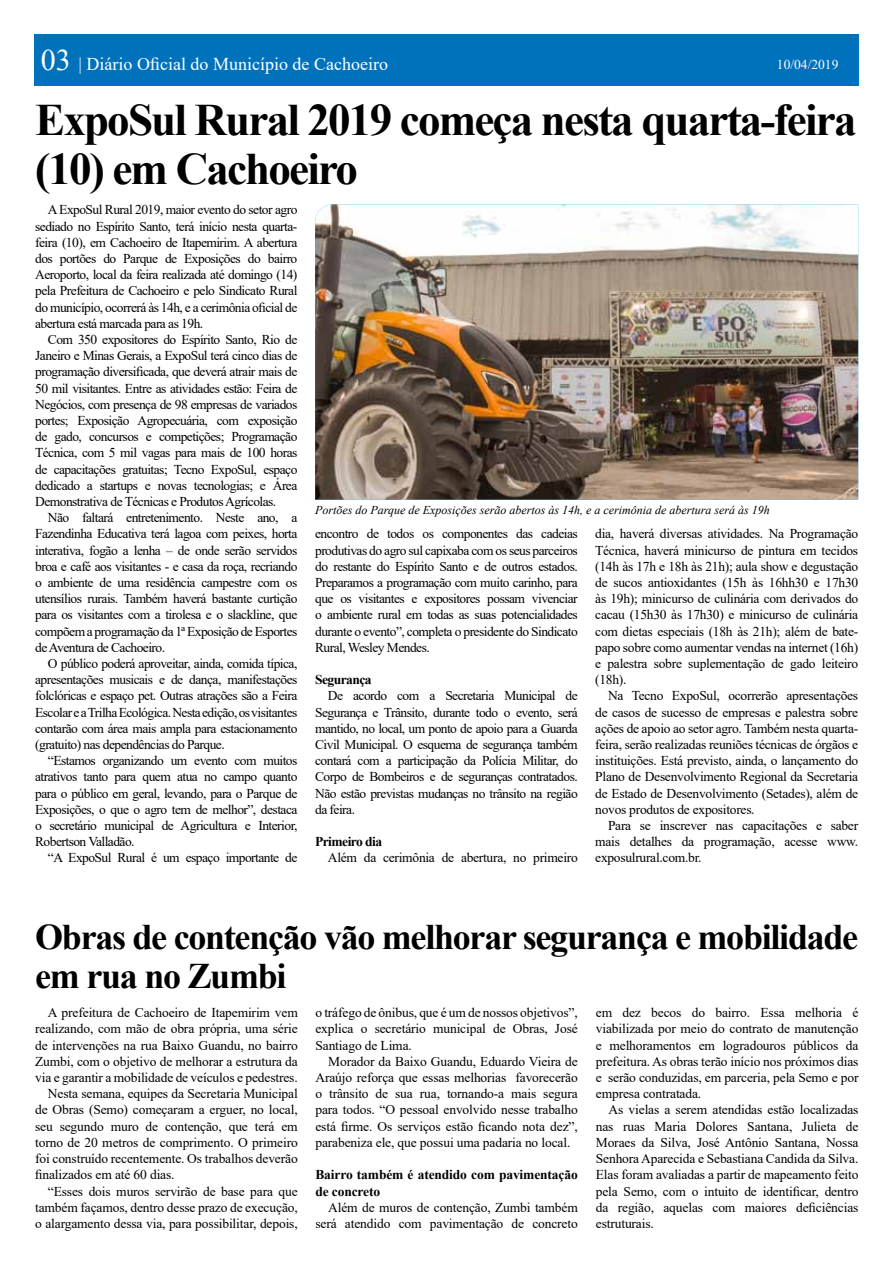
<style>
.page{position:relative;width:893px;height:1263px;background:#fff}
.page>*{position:absolute;margin:0;border:0;box-sizing:border-box;transform-origin:0 0}
.t1{font:700 45px/49.5px "Times New Roman";letter-spacing:-.04em;color:#000}
.t2{font:700 36px/39px "Times New Roman";letter-spacing:-.035em;color:#000}
.t3{font:18px "Times New Roman";color:#fff}
.t4{font:13.5px/16.2px "Times New Roman";letter-spacing:-.01em;color:#000;text-align:justify}
.t5{font:700 13.5px/16.2px "Times New Roman";letter-spacing:-.01em;color:#000}
.t6{font:13.5px "Times New Roman";letter-spacing:-.04em;color:#000}
.t7{font:700 13.5px "Times New Roman";letter-spacing:-.04em;color:#000}
.t8{font:13.5px "Times New Roman";color:#fff}
.t9{font:italic 12px "Times New Roman";color:#000}
.s1{font-size:30px}
</style>
<div class="page">
<div style="left:34px;top:34px;width:824px;height:52px;background:#0072bc"></div>
<img style="left:315px;top:204px;width:543px;height:296px">
<h3 class="t3" style="left:41px;top:51px;width:349px"><span class="s1">03</span> | Diário Oficial do Município de Cachoeiro</h3>
<p class="t8" style="left:777px;top:54px;width:63px">10/04/2019</p>
<h1 class="t1" style="left:35px;top:94px;width:823px">ExpoSul Rural 2019 começa nesta quarta-feira (10) em Cachoeiro</h1>
<p class="t4" style="left:35px;top:201px;width:264px;text-indent:13px">A ExpoSul Rural 2019, maior evento do setor agro sediado no Espírito Santo, terá início nesta quarta&shy;feira (10), em Cachoeiro de Itapemirim. A abertura dos portões do Parque de Exposições do bairro Aeroporto, local da feira realizada até domingo (14) pela Prefeitura de Cachoeiro e pelo Sindicato Rural do município, ocorrerá às 14h, e a cerimônia oficial de abertura está marcada para as 19h.</p>
<p class="t4" style="left:35px;top:331px;width:264px;text-indent:13px">Com 350 expositores do Espírito Santo, Rio de Janeiro e Minas Gerais, a ExpoSul terá cinco dias de programação diversificada, que deverá atrair mais de 50 mil visitantes. Entre as atividades estão: Feira de Negócios, com presença de 98 empresas de variados portes; Exposição Agropecuária, com exposição de gado, concursos e competições; Programação Técnica, com 5 mil vagas para mais de 100 horas de capacitações gratuitas; Tecno ExpoSul, espaço dedicado a startups e novas tecnologias; e Área Demonstrativa de Técnicas e Produtos Agrícolas.</p>
<p class="t4" style="left:35px;top:509px;width:264px;text-indent:13px">Não faltará entretenimento. Neste ano, a Fazendinha Educativa terá lagoa com peixes, horta interativa, fogão a lenha – de onde serão servidos broa e café aos visitantes - e casa da roça, recriando o ambiente de uma residência campestre com os utensílios rurais. Também haverá bastante curtição para os visitantes com a tirolesa e o slackline, que compõem a programação da 1ª Exposição de Esportes de Aventura de Cachoeiro.</p>
<p class="t4" style="left:35px;top:655px;width:264px;text-indent:13px">O público poderá aproveitar, ainda, comida típica, apresentações musicais e de dança, manifestações folclóricas e espaço pet. Outras atrações são a Feira Escolar e a Trilha Ecológica. Nesta edição, os visitantes contarão com área mais ampla para estacionamento (gratuito) nas dependências do Parque.</p>
<p class="t4" style="left:35px;top:752px;width:264px;text-indent:13px">“Estamos organizando um evento com muitos atrativos tanto para quem atua no campo quanto para o público em geral, levando, para o Parque de Exposições, o que o agro tem de melhor”, destaca o secretário municipal de Agricultura e Interior, Robertson Valladão.</p>
<p class="t6" style="left:48px;top:848px;width:251px">“A ExpoSul Rural é um espaço importante de</p>
<p class="t9" style="left:315px;top:502px;width:456px">Portões do Parque de Exposições serão abertos às 14h, e a cerimônia de abertura será às 19h</p>
<p class="t4" style="left:315px;top:525px;width:264px">encontro de todos os componentes das cadeias produtivas do agro sul capixaba com os seus parceiros do restante do Espírito Santo e de outros estados.<br>Preparamos a programação com muito carinho, para que os visitantes e expositores possam vivenciar o ambiente rural em todas as suas potencialidades durante o evento”, completa o presidente do Sindicato Rural, Wesley Mendes.</p>
<p class="t7" style="left:315px;top:670px;width:58px">Segurança</p>
<p class="t4" style="left:315px;top:687px;width:264px;text-indent:13px">De acordo com a Secretaria Municipal de Segurança e Trânsito, durante todo o evento, será mantido, no local, um ponto de apoio para a Guarda Civil Municipal. O esquema de segurança também contará com a participação da Polícia Militar, do Corpo de Bombeiros e de seguranças contratados.<br>Não estão previstas mudanças no trânsito na região da feira.</p>
<p class="t7" style="left:315px;top:832px;width:68px">Primeiro dia</p>
<p class="t4" style="left:328px;top:849px;width:251px">Além da cerimônia de abertura, no primeiro</p>
<p class="t4" style="left:595px;top:525px;width:264px">dia, haverá diversas atividades. Na Programação Técnica, haverá minicurso de pintura em tecidos (14h às 17h e 18h às 21h); aula show e degustação de sucos antioxidantes (15h às 16hh30 e 17h30 às 19h); minicurso de culinária com derivados do cacau (15h30 às 17h30) e minicurso de culinária com dietas especiais (18h às 21h); além de bate&shy;papo sobre como aumentar vendas na internet (16h) e palestra sobre suplementação de gado leiteiro (18h).</p>
<p class="t4" style="left:595px;top:687px;width:264px;text-indent:13px">Na Tecno ExpoSul, ocorrerão apresentações de casos de sucesso de empresas e palestra sobre ações de apoio ao setor agro. Também nesta quarta&shy;feira, serão realizadas reuniões técnicas de órgãos e instituições. Está previsto, ainda, o lançamento do Plano de Desenvolvimento Regional da Secretaria de Estado de Desenvolvimento (Setades), além de novos produtos de expositores.</p>
<p class="t4" style="left:595px;top:817px;width:264px;text-indent:13px">Para se inscrever nas capacitações e saber mais detalhes da programação, acesse www. exposulrural.com.br.</p>
<h2 class="t2" style="left:35px;top:916px;width:825px">Obras de contenção vão melhorar segurança e mobilidade em rua no Zumbi</h2>
<p class="t4" style="left:48px;top:1004px;width:251px">A prefeitura de Cachoeiro de Itapemirim vem</p>
<p class="t4" style="left:35px;top:1020px;width:264px">realizando, com mão de obra própria, uma série</p>
<p class="t4" style="left:35px;top:1036px;width:264px">de intervenções na rua Baixo Guandu, no bairro</p>
<p class="t4" style="left:35px;top:1053px;width:264px">Zumbi, com o objetivo de melhorar a estrutura da</p>
<p class="t4" style="left:35px;top:1069px;width:264px">via e garantir a mobilidade de veículos e pedestres.</p>
<p class="t4" style="left:48px;top:1085px;width:251px">Nesta semana, equipes da Secretaria Municipal</p>
<p class="t4" style="left:35px;top:1101px;width:264px">de Obras (Semo) começaram a erguer, no local,</p>
<p class="t4" style="left:35px;top:1117px;width:264px">seu segundo muro de contenção, que terá em</p>
<p class="t4" style="left:35px;top:1134px;width:264px">torno de 20 metros de comprimento. O primeiro</p>
<p class="t4" style="left:35px;top:1150px;width:264px">foi construído recentemente. Os trabalhos deverão</p>
<p class="t4" style="left:35px;top:1166px;width:141px">finalizados em até 60 dias.</p>
<p class="t4" style="left:48px;top:1182px;width:251px">“Esses dois muros servirão de base para que</p>
<p class="t4" style="left:35px;top:1198px;width:264px">também façamos, dentro desse prazo de execução,</p>
<p class="t4" style="left:35px;top:1215px;width:264px">o alargamento dessa via, para possibilitar, depois,</p>
<p class="t4" style="left:315px;top:1004px;width:264px">o tráfego de ônibus, que é um de nossos objetivos”, explica o secretário municipal de Obras, José Santiago de Lima.</p>
<p class="t4" style="left:315px;top:1053px;width:264px;text-indent:13px">Morador da Baixo Guandu, Eduardo Vieira de Araújo reforça que essas melhorias favorecerão o trânsito de sua rua, tornando-a mais segura para todos. “O pessoal envolvido nesse trabalho está firme. Os serviços estão ficando nota dez”, parabeniza ele, que possui uma padaria no local.</p>
<p class="t5" style="left:315px;top:1166px;width:264px">Bairro também é atendido com pavimentação de concreto</p>
<p class="t4" style="left:315px;top:1198px;width:264px;text-align:right">Além de muros de contenção, Zumbi também será atendido com pavimentação de concreto</p>
<p class="t4" style="left:596px;top:1004px;width:264px">em dez becos do bairro. Essa melhoria é viabilizada por meio do contrato de manutenção e melhoramentos em logradouros públicos da prefeitura. As obras terão início nos próximos dias e serão conduzidas, em parceria, pela Semo e por empresa contratada.</p>
<p class="t4" style="left:596px;top:1101px;width:264px;text-indent:13px">As vielas a serem atendidas estão localizadas nas ruas Maria Dolores Santana, Julieta de Moraes da Silva, José Antônio Santana, Nossa Senhora Aparecida e Sebastiana Candida da Silva.<br>Elas foram avaliadas a partir de mapeamento feito pela Semo, com o intuito de identificar, dentro da região, aquelas com maiores deficiências estruturais.</p>
</div>
